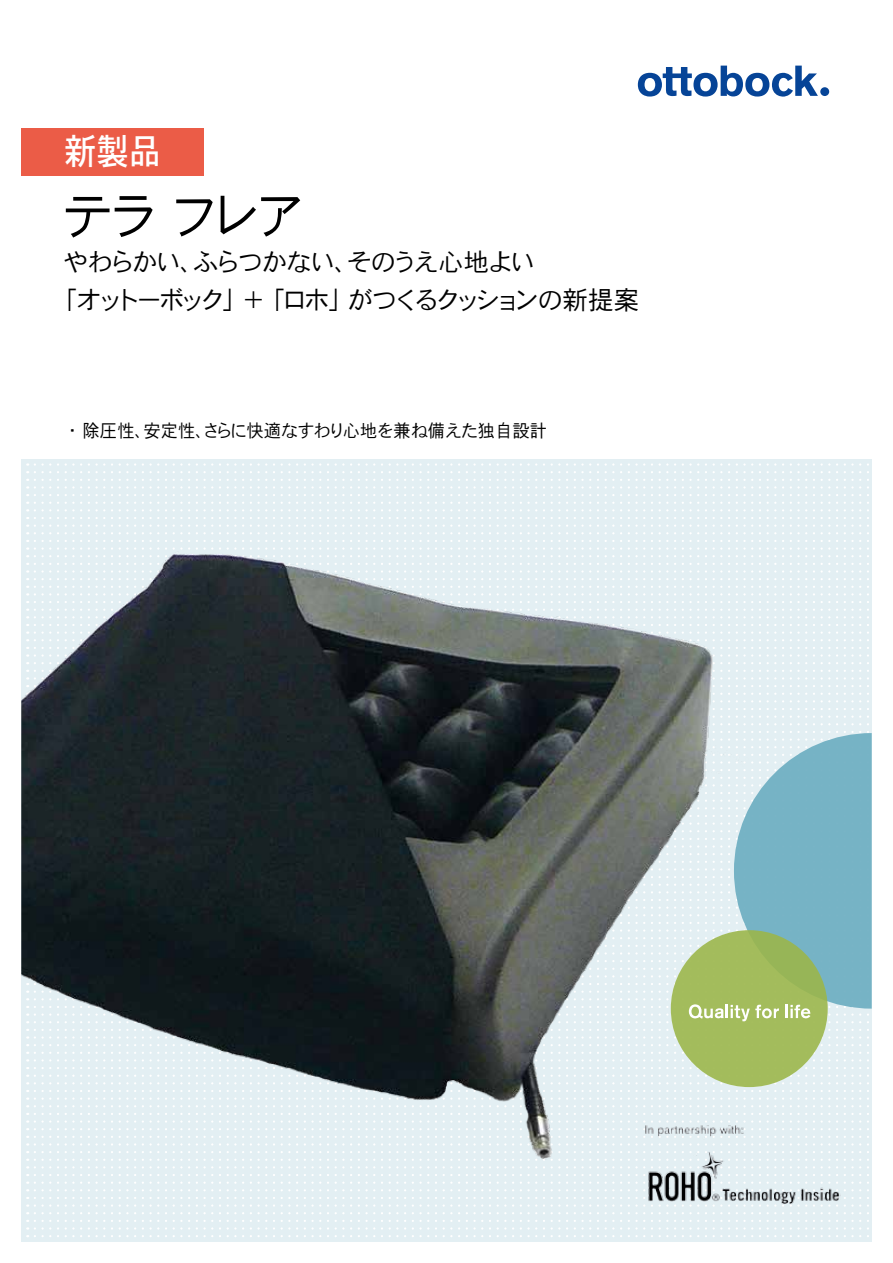
<style>
.page{position:relative;width:893px;height:1263px;background:#fff}
.page>*{position:absolute;margin:0;border:0;box-sizing:border-box;transform-origin:0 0}
.t1{font:51px "DFHS Gothic Std W3";color:#000}
.t2{font:36px "DFHS Gothic Std W5";color:#fff;scale:.9 1}
.t3{font:25.5px/37.5px "DFHS Gothic Std W3";letter-spacing:-.115em;color:#000}
.t4{font:18px "DFHS Gothic Std W3";letter-spacing:-.015em;color:#000;scale:.96 1}
</style>
<div class="page">
<div style="left:21px;top:459px;width:851px;height:783px;background:#e3eff3"></div>
<svg style="left:35px;top:463px;width:834px;height:10px"></svg>
<svg style="left:35px;top:479px;width:834px;height:17px"></svg>
<svg style="left:35px;top:502px;width:834px;height:9px"></svg>
<svg style="left:35px;top:517px;width:834px;height:10px"></svg>
<svg style="left:35px;top:1183px;width:834px;height:8px"></svg>
<svg style="left:35px;top:1197px;width:834px;height:17px"></svg>
<svg style="left:35px;top:1220px;width:834px;height:9px"></svg>
<svg style="left:35px;top:1235px;width:834px;height:2px"></svg>
<div style="left:820px;top:87px;width:9px;height:9px;background:#064497;border-radius:50%"></div>
<svg style="left:638px;top:66px;width:180px;height:31px"></svg>
<img style="left:643px;top:1183px;width:197px;height:20px">
<img style="left:21px;top:532px;width:851px;height:651px">
<div style="left:21px;top:128px;width:183px;height:47px;background:#eb5c47"></div>
<h2 class="t2" style="left:64px;top:132px;width:110px">新製品</h2>
<h1 class="t1" style="left:62px;top:188px;width:246px">テラ フレア</h1>
<p class="t3" style="left:52px;top:243px;width:589px;text-indent:11px">やわらかい、ふらつかない、そのうえ心地よい<br>「オットーボック」＋ 「ロホ」がつくるクッションの新提案</p>
<p class="t4" style="left:64px;top:421px;width:505px">・ 除圧性、安定性、さらに快適なすわり心地を兼ね備えた独自設計</p>
</div>
